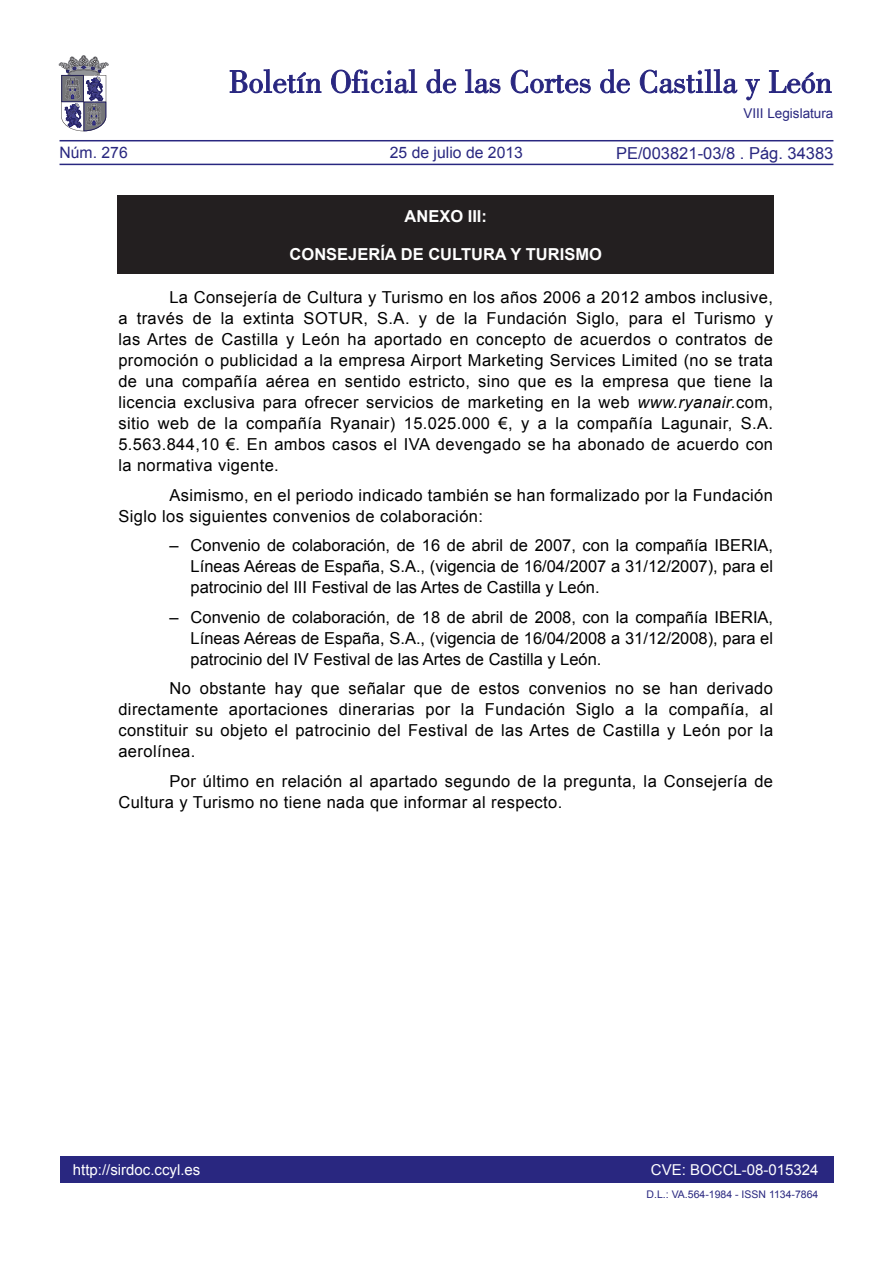
<style>
.page{position:relative;width:893px;height:1263px;background:#fff}
.page>*{position:absolute;margin:0;border:0;box-sizing:border-box;transform-origin:0 0}
.TEXTO_NORMAL{font:16.5px/21px "Arial";letter-spacing:.025em;color:#000;text-align:justify}
.SANGRIA_2{font:16.5px/21px "Arial";color:#000;text-align:justify}
.TEXTO_NORMAL-2{font:700 16.5px "Arial";color:#fff}
.t1{font:16.5px "Arial";color:#292780}
.t2{font:15.75px "Arial";color:#292780}
.t3{font:15px "Arial";color:#fff}
.t4{font:13.5px "Arial";color:#292780}
.TEXTO_NORMAL-3{font:10.5px "Arial";color:#292780}
.s1{font-style:italic}
</style>
<div class="page">
<div style="left:60px;top:1157px;width:773px;height:26px;background:#292780"></div>
<hr style="left:60px;top:164px;width:773px;height:1px;background:#292780">
<hr style="left:60px;top:140px;width:773px;height:1px;background:#292780">
<svg style="left:230px;top:69px;width:91px;height:24px"></svg>
<svg style="left:331px;top:69px;width:86px;height:24px"></svg>
<svg style="left:426px;top:69px;width:30px;height:24px"></svg>
<svg style="left:465px;top:69px;width:35px;height:24px"></svg>
<svg style="left:511px;top:70px;width:80px;height:23px"></svg>
<svg style="left:600px;top:69px;width:30px;height:24px"></svg>
<svg style="left:640px;top:69px;width:97px;height:24px"></svg>
<svg style="left:745px;top:79px;width:15px;height:21px"></svg>
<svg style="left:769px;top:70px;width:62px;height:23px"></svg>
<svg style="left:59px;top:55px;width:49px;height:76px"></svg>
<div style="left:118px;top:196px;width:656px;height:78px;background:#231f20"></div>
<p class="t2" style="left:60px;top:142px;width:70px">Núm. 276</p>
<p class="t2" style="left:390px;top:142px;width:135px">25 de julio de 2013</p>
<p class="t4" style="left:743px;top:105px;width:92px">VIII Legislatura</p>
<p class="t1" style="left:616px;top:142px;width:219px">PE/003821-03/8 . Pág. 34383</p>
<p class="TEXTO_NORMAL-2" style="left:404px;top:205px;width:84px">ANEXO III:</p>
<p class="TEXTO_NORMAL-2" style="left:290px;top:243px;width:314px">CONSEJERÍA DE CULTURA Y TURISMO</p>
<p class="TEXTO_NORMAL" style="left:118px;top:287px;width:656px;text-indent:51px">La Consejería de Cultura y Turismo en los años 2006 a 2012 ambos inclusive, a través de la extinta SOTUR, S.A. y de la Fundación Siglo, para el Turismo y las Artes de Castilla y León ha aportado en concepto de acuerdos o contratos de promoción o publicidad a la empresa Airport Marketing Services Limited (no se trata de una compañía aérea en sentido estricto, sino que es la empresa que tiene la licencia exclusiva para ofrecer servicios de marketing en la web <span class="s1">www.ryanair.</span>com, sitio web de la compañía Ryanair) 15.025.000 €, y a la compañía Lagunair, S.A.<br>5.563.844,10 €. En ambos casos el IVA devengado se ha abonado de acuerdo con la normativa vigente.</p>
<p class="TEXTO_NORMAL" style="left:118px;top:485px;width:656px;text-indent:51px">Asimismo, en el periodo indicado también se han formalizado por la Fundación<br>Siglo los siguientes convenios de colaboración:</p>
<p class="SANGRIA_2" style="left:191px;top:535px;width:584px;text-indent:-21px">– Convenio de colaboración, de 16 de abril de 2007, con la compañía IBERIA, Líneas Aéreas de España, S.A., (vigencia de 16/04/2007 a 31/12/2007), para el patrocinio del III Festival de las Artes de Castilla y León.</p>
<p class="SANGRIA_2" style="left:191px;top:607px;width:584px;text-indent:-21px">– Convenio de colaboración, de 18 de abril de 2008, con la compañía IBERIA, Líneas Aéreas de España, S.A., (vigencia de 16/04/2008 a 31/12/2008), para el patrocinio del IV Festival de las Artes de Castilla y León.</p>
<p class="TEXTO_NORMAL" style="left:118px;top:678px;width:656px;text-indent:51px">No obstante hay que señalar que de estos convenios no se han derivado directamente aportaciones dinerarias por la Fundación Siglo a la compañía, al constituir su objeto el patrocinio del Festival de las Artes de Castilla y León por la aerolínea.</p>
<p class="TEXTO_NORMAL" style="left:118px;top:771px;width:656px;text-indent:51px">Por último en relación al apartado segundo de la pregunta, la Consejería de<br>Cultura y Turismo no tiene nada que informar al respecto.</p>
<p class="t3" style="left:73px;top:1159px;width:129px">http://sirdoc.ccyl.es</p>
<p class="t3" style="left:651px;top:1159px;width:169px">CVE: BOCCL-08-015324</p>
<p class="TEXTO_NORMAL-3" style="left:647px;top:1188px;width:173px">D.L.: VA.564-1984 - ISSN 1134-7864</p>
</div>
